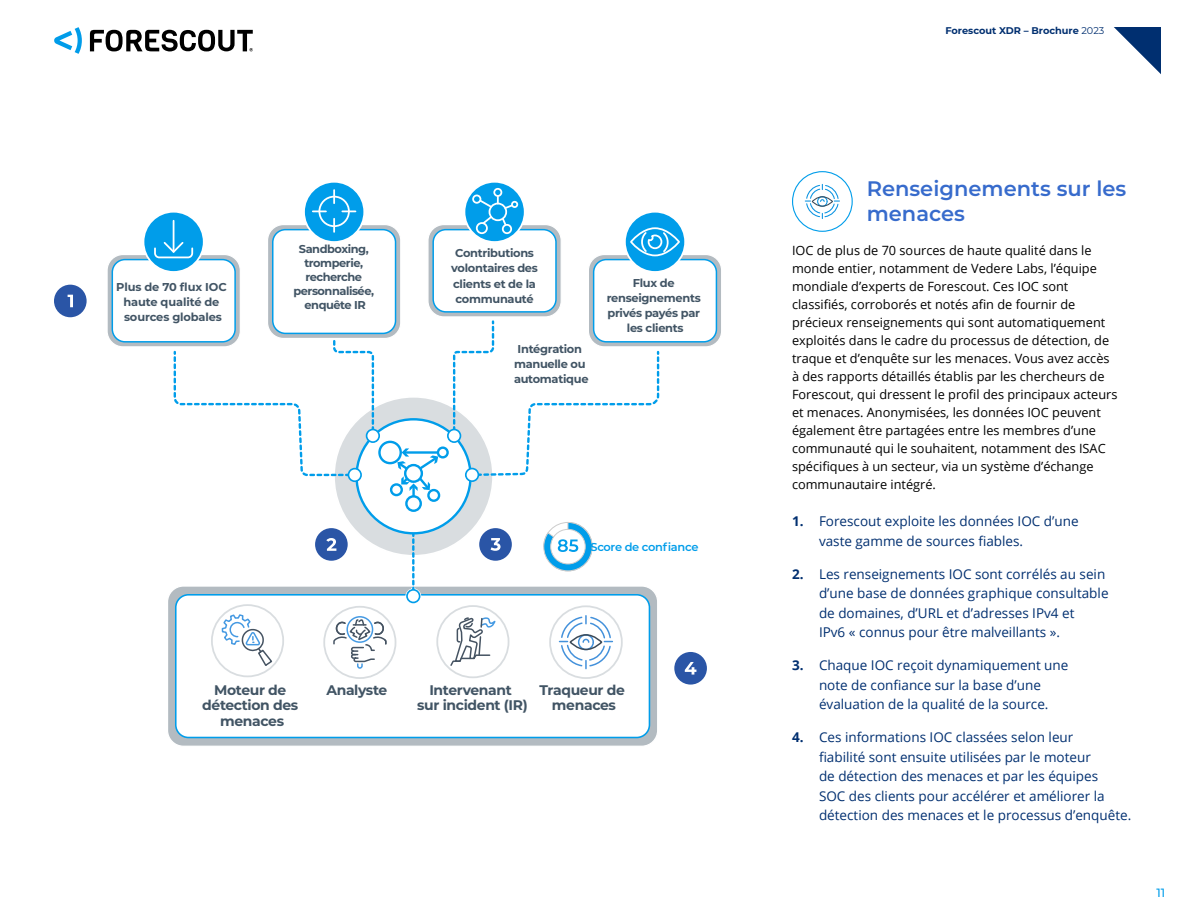
<style>
.page{position:relative;width:1188px;height:918px;background:#fff}
.page>*{position:absolute;margin:0;border:0;box-sizing:border-box;transform-origin:0 0}
.t1{font:600 21px/25.2px "Montserrat";color:#376bcc}
.t2{font:700 13.95px/15.1px "Montserrat";letter-spacing:-.025em;color:#415464;text-align:center}
.t3{font:13.5px/19.5px "Open Sans";color:#002f70}
.t4{font:12.75px/18px "Open Sans";color:#000}
.t5{font:500 12px "Montserrat";color:#009dea}
.t6{font:700 11.4px/15.1px "Montserrat";letter-spacing:-.025em;color:#415464;text-align:center}
.t7{font:600 11.4px "Montserrat";letter-spacing:-.025em;color:#009dea}
.t8{font:700 9.75px "Montserrat";color:#002f70}
.s1{font-weight:400}
.s2{font-weight:700}
</style>
<div class="page">
<svg style="left:1114px;top:27px;width:47px;height:47px"></svg>
<svg style="left:54px;top:27px;width:28px;height:27px"></svg>
<svg style="left:90px;top:30px;width:163px;height:22px"></svg>
<div style="left:334px;top:397px;width:159px;height:159px;background:#d9dde0;border-radius:50%"></div>
<div style="left:357px;top:419px;width:114px;height:114px;background:#fff;border-radius:50%"></div>
<div style="left:437px;top:446px;width:12px;height:13px;border:2px solid #009dea;border-radius:50%"></div>
<div style="left:378px;top:441px;width:24px;height:23px;border:2px solid #009dea;border-radius:50%"></div>
<div style="left:390px;top:483px;width:13px;height:13px;border:2px solid #009dea;border-radius:50%"></div>
<div style="left:427px;top:489px;width:13px;height:13px;border:2px solid #009dea;border-radius:50%"></div>
<div style="left:405px;top:495px;width:17px;height:17px;border:2px solid #009dea;border-radius:50%"></div>
<svg style="left:396px;top:448px;width:43px;height:48px"></svg>
<div style="left:168px;top:586px;width:490px;height:160px;background:#b3bbc1;border-radius:16px"></div>
<div style="left:167px;top:585px;width:491px;height:162px;border:1px solid #fff;border-radius:16px"></div>
<div style="left:176px;top:595px;width:473px;height:143px;background:#fff;border-radius:13px"></div>
<div style="left:175px;top:594px;width:475px;height:144px;border:2px solid #009dea;border-radius:13px"></div>
<svg style="left:401px;top:534px;width:25px;height:70px"></svg>
<svg style="left:268px;top:225px;width:133px;height:113px"></svg>
<div style="left:267px;top:224px;width:134px;height:115px;border:1px solid #fff;border-radius:16px"></div>
<div style="left:273px;top:230px;width:123px;height:103px;background:#fff;border-radius:13px"></div>
<div style="left:272px;top:229px;width:124px;height:105px;border:1px solid #009dea;border-radius:13px"></div>
<div style="left:304px;top:182px;width:60px;height:60px;background:#009dea;border-radius:50%"></div>
<div style="left:303px;top:181px;width:62px;height:62px;border:2px solid #fff;border-radius:50%"></div>
<div style="left:318px;top:196px;width:32px;height:31px;border:2px solid #fff;border-radius:50%"></div>
<svg style="left:333px;top:190px;width:2px;height:13px"></svg>
<svg style="left:333px;top:219px;width:2px;height:13px"></svg>
<svg style="left:313px;top:210px;width:13px;height:2px"></svg>
<svg style="left:342px;top:210px;width:13px;height:2px"></svg>
<div style="left:428px;top:225px;width:133px;height:92px;background:#b3bbc1;border-radius:16px"></div>
<div style="left:427px;top:224px;width:135px;height:94px;border:1px solid #fff;border-radius:16px"></div>
<div style="left:433px;top:230px;width:123px;height:82px;background:#fff;border-radius:13px"></div>
<div style="left:432px;top:229px;width:125px;height:84px;border:1px solid #009dea;border-radius:13px"></div>
<svg style="left:464px;top:182px;width:61px;height:60px"></svg>
<div style="left:464px;top:181px;width:62px;height:62px;border:2px solid #fff;border-radius:50%"></div>
<div style="left:493px;top:188px;width:9px;height:9px;border:2px solid #fff;border-radius:50%"></div>
<div style="left:476px;top:222px;width:12px;height:12px;border:2px solid #fff;border-radius:50%"></div>
<div style="left:511px;top:201px;width:7px;height:7px;border:2px solid #fff;border-radius:50%"></div>
<div style="left:502px;top:224px;width:10px;height:10px;border:2px solid #fff;border-radius:50%"></div>
<div style="left:472px;top:195px;width:9px;height:9px;border:2px solid #fff;border-radius:50%"></div>
<svg style="left:478px;top:196px;width:36px;height:31px"></svg>
<svg style="left:588px;top:255px;width:134px;height:92px"></svg>
<div style="left:588px;top:254px;width:134px;height:93px;border:1px solid #fff;border-radius:16px"></div>
<div style="left:594px;top:260px;width:122px;height:82px;background:#fff;border-radius:13px"></div>
<div style="left:593px;top:259px;width:124px;height:84px;border:1px solid #009dea;border-radius:13px"></div>
<div style="left:625px;top:212px;width:60px;height:60px;background:#009dea;border-radius:50%"></div>
<div style="left:624px;top:211px;width:62px;height:62px;border:2px solid #fff;border-radius:50%"></div>
<div style="left:630px;top:227px;width:50px;height:29px;border:2px solid #fff;border-radius:50%"></div>
<svg style="left:641px;top:230px;width:28px;height:24px"></svg>
<svg style="left:173px;top:322px;width:207px;height:160px"></svg>
<div style="left:54px;top:285px;width:33px;height:32px;background:#2a55a6;border-radius:50%"></div>
<svg style="left:68px;top:295px;width:5px;height:12px"></svg>
<div style="left:315px;top:528px;width:33px;height:33px;background:#2a55a6;border-radius:50%"></div>
<svg style="left:326px;top:538px;width:10px;height:13px"></svg>
<div style="left:479px;top:528px;width:33px;height:33px;background:#2a55a6;border-radius:50%"></div>
<svg style="left:491px;top:538px;width:10px;height:13px"></svg>
<div style="left:674px;top:652px;width:33px;height:33px;background:#2a55a6;border-radius:50%"></div>
<svg style="left:685px;top:662px;width:11px;height:13px"></svg>
<svg style="left:447px;top:322px;width:213px;height:160px"></svg>
<svg style="left:107px;top:255px;width:133px;height:92px"></svg>
<div style="left:106px;top:254px;width:135px;height:93px;border:1px solid #fff;border-radius:16px"></div>
<div style="left:112px;top:260px;width:123px;height:82px;background:#fff;border-radius:13px"></div>
<div style="left:112px;top:259px;width:124px;height:84px;border:1px solid #009dea;border-radius:13px"></div>
<div style="left:143px;top:212px;width:61px;height:60px;background:#009dea;border-radius:50%"></div>
<div style="left:143px;top:211px;width:62px;height:62px;border:2px solid #fff;border-radius:50%"></div>
<svg style="left:154px;top:240px;width:40px;height:19px"></svg>
<hr style="left:173px;top:221px;width:1px;height:31px;background:#fff">
<div style="left:211px;top:604px;width:73px;height:73px;border:2px solid #d9dde0;border-radius:50%"></div>
<svg style="left:221px;top:613px;width:52px;height:55px"></svg>
<div style="left:549px;top:605px;width:74px;height:74px;border:2px solid #d9dde0;border-radius:50%"></div>
<svg style="left:560px;top:616px;width:52px;height:53px"></svg>
<div style="left:323px;top:606px;width:73px;height:73px;border:2px solid #d9dde0;border-radius:50%"></div>
<div style="left:346px;top:616px;width:27px;height:27px;border:1px solid #459ae3;border-radius:50%"></div>
<svg style="left:333px;top:618px;width:54px;height:52px"></svg>
<div style="left:436px;top:605px;width:73px;height:73px;border:2px solid #d9dde0;border-radius:50%"></div>
<svg style="left:450px;top:617px;width:46px;height:49px"></svg>
<svg style="left:543px;top:522px;width:50px;height:50px"></svg>
<svg style="left:805px;top:184px;width:34px;height:35px"></svg>
<div style="left:792px;top:171px;width:61px;height:61px;border:1px solid #009dea;border-radius:50%"></div>
<p class="t6" style="left:116px;top:279px;width:112px">Plus de 70 flux IOC haute qualité de sources globales</p>
<p class="t6" style="left:293px;top:241px;width:82px;line-height:14px">Sandboxing, tromperie, recherche personnalisée, enquête IR</p>
<p class="t6" style="left:451px;top:245px;width:88px">Contributions volontaires des clients et de la communauté</p>
<p class="t6" style="left:514px;top:341px;width:76px">Intégration manuelle ou automatique</p>
<p class="t6" style="left:607px;top:275px;width:96px">Flux de renseignements privés payés par les clients</p>
<p class="t7" style="left:590px;top:539px;width:109px">Score de confiance</p>
<p class="t2" style="left:202px;top:682px;width:97px">Moteur de détection des menaces</p>
<p class="t2" style="left:326px;top:682px;width:62px">Analyste</p>
<p class="t2" style="left:417px;top:682px;width:112px">Intervenant<br>sur incident (IR)</p>
<p class="t2" style="left:539px;top:682px;width:87px">Traqueur de menaces</p>
<p class="t8" style="left:945px;top:23px;width:160px">Forescout XDR – Brochure <span class="s1">2023</span></p>
<h1 class="t1" style="left:867px;top:175px;width:261px">Renseignements sur les menaces</h1>
<p class="t4" style="left:792px;top:241px;width:327px">IOC de plus de 70 sources de haute qualité dans le monde entier, notamment de Vedere Labs, l’équipe mondiale d’experts de Forescout. Ces IOC sont classifiés, corroborés et notés afin de fournir de précieux renseignements qui sont automatiquement exploités dans le cadre du processus de détection, de traque et d’enquête sur les menaces. Vous avez accès à des rapports détaillés établis par les chercheurs de Forescout, qui dressent le profil des principaux acteurs et menaces. Anonymisées, les données IOC peuvent également être partagées entre les membres d’une communauté qui le souhaitent, notamment des ISAC spécifiques à un secteur, via un système d’échange communautaire intégré.</p>
<p class="t3" style="left:819px;top:511px;width:261px;text-indent:-27px"><span class="s2">1.</span> Forescout exploite les données IOC d’une vaste gamme de sources fiables.</p>
<p class="t3" style="left:819px;top:564px;width:291px;text-indent:-27px"><span class="s2">2.</span> Les renseignements IOC sont corrélés au sein d’une base de données graphique consultable de domaines, d’URL et d’adresses IPv4 et<br>IPv6 « connus pour être malveillants ».</p>
<p class="t3" style="left:792px;top:655px;width:278px;text-align:center"><span class="s2">3.</span> Chaque IOC reçoit dynamiquement une note de confiance sur la base d’une évaluation de la qualité de la source.</p>
<p class="t3" style="left:819px;top:727px;width:314px;text-indent:-27px"><span class="s2">4.</span> Ces informations IOC classées selon leur<br>fiabilité sont ensuite utilisées par le moteur<br>de détection des menaces et par les équipes<br>SOC des clients pour accélérer et améliorer la détection des menaces et le processus d’enquête.</p>
<p class="t5" style="left:1157px;top:884px;width:10px">11</p>
</div>
